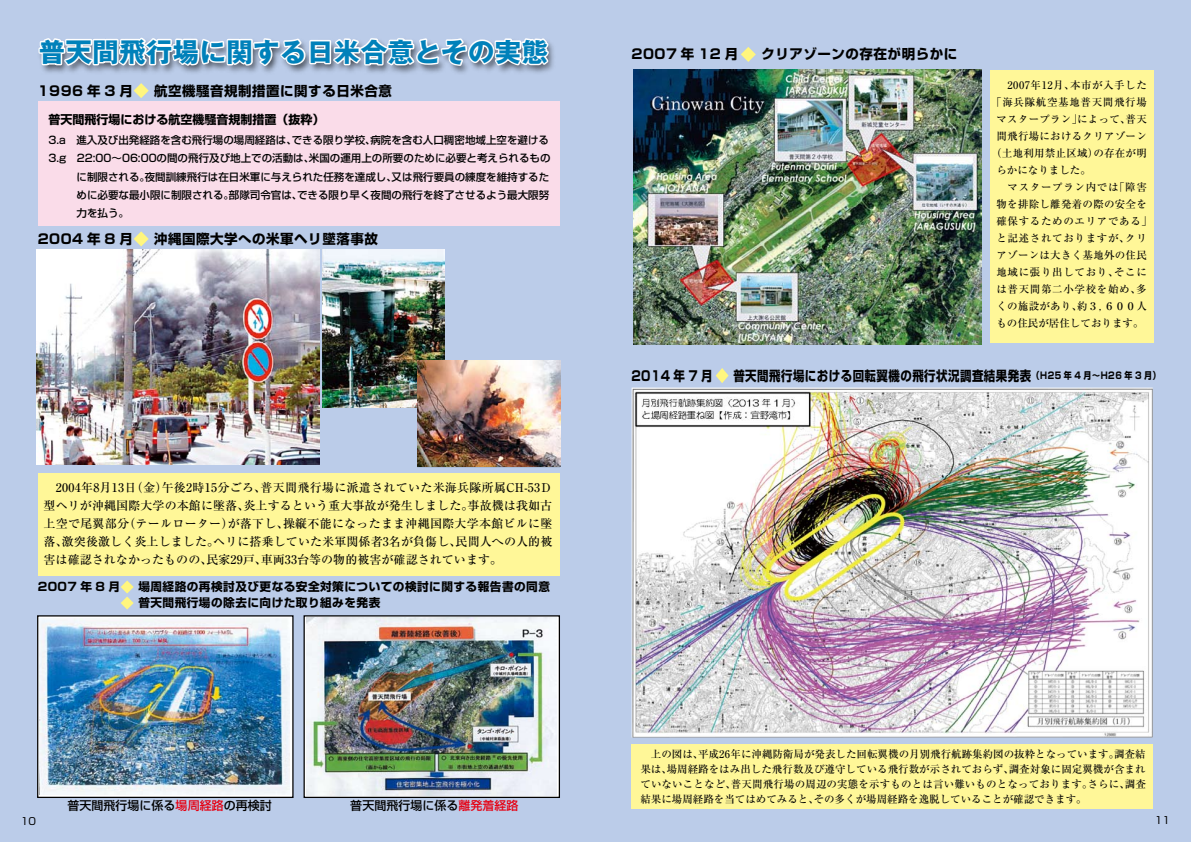
<style>
.page{position:relative;width:1191px;height:842px;background:#bbcce9}
.page>*{position:absolute;margin:0;border:0;box-sizing:border-box;transform-origin:0 0}
.t1{font:700 26.3px "Gothic MB101 Pro";letter-spacing:.02em;color:#0081ba}
.t2{font:700 13.6px "Shin Go Pro";letter-spacing:.04em;color:#000;scale:.84 1}
.t3{font:700 13.5px "Shin Go Pro";letter-spacing:.04em;color:#000}
.t4{font:500 12px/18px "Ryumin Pro";letter-spacing:.005em;color:#000;text-align:justify}
.t5{font:500 12px "Shin Go Pro";color:#000}
.t6{font:700 12px "Shin Go Pro";color:#000}
.t7{font:700 11.7px/16px "Shin Go Pro";letter-spacing:.04em;color:#000}
.t8{font:500 10.5px/15px "Ryumin Pro";letter-spacing:.025em;color:#000;text-align:justify}
.t9{font:500 10.5px "Shin Go Pro";color:#000}
.t10{font:500 10.5px "Ryumin Pro";letter-spacing:.065em;color:#000}
.t11{font:500 10.5px "Ryumin Pro";color:#000}
.t12{font:500 10.5px "Ryumin Pro";letter-spacing:.05em;color:#000}
.t13{font:10px "Shin Go Pro";color:#000}
.s1{color:#e60012}
.s2{font-size:9.5px}
</style>
<div class="page">
<div style="left:38px;top:102px;width:521px;height:124px;background:#fadce9"></div>
<div style="left:37px;top:615px;width:256px;height:183px;border:1px solid #000"></div>
<div style="left:304px;top:616px;width:255px;height:181px;background:linear-gradient(to bottom,#f5f9fb,#f0f3f9)"></div>
<div style="left:303px;top:615px;width:257px;height:183px;border:1px solid #000"></div>
<div style="left:989px;top:70px;width:164px;height:273px;background:#fff798"></div>
<div style="left:631px;top:744px;width:522px;height:65px;background:#fff798"></div>
<div style="left:38px;top:473px;width:521px;height:102px;background:#fff798"></div>
<svg style="left:134px;top:83px;width:15px;height:15px"></svg>
<svg style="left:121px;top:580px;width:13px;height:29px"></svg>
<img style="left:43px;top:44px;width:511px;height:30px">
<svg style="left:38px;top:37px;width:513px;height:32px;background:#d0d6e0"></svg>
<svg style="left:134px;top:231px;width:15px;height:15px"></svg>
<svg style="left:741px;top:47px;width:15px;height:15px"></svg>
<svg style="left:716px;top:368px;width:12px;height:15px"></svg>
<img style="left:37px;top:250px;width:283px;height:215px">
<img style="left:322px;top:250px;width:122px;height:157px">
<img style="left:417px;top:360px;width:144px;height:107px">
<img style="left:307px;top:618px;width:249px;height:177px">
<img style="left:39px;top:618px;width:250px;height:177px">
<img style="left:633px;top:69px;width:348px;height:275px">
<img style="left:741px;top:289px;width:413px;height:56px">
<img style="left:631px;top:387px;width:522px;height:351px">
<h1 class="t1" style="left:39px;top:30px;width:511px">普天間飛行場に関する日米合意とその実態</h1>
<p class="t3" style="left:38px;top:80px;width:97px">1996 年 3 月</p>
<p class="t3" style="left:154px;top:80px;width:239px">航空機騒音規制措置に関する日米合意</p>
<p class="t6" style="left:49px;top:110px;width:277px">普天間飛行場における航空機騒音規制措置（抜粋）</p>
<p class="t9" style="left:49px;top:131px;width:502px">3.a　進入及び出発経路を含む飛行場の場周経路は、できる限り学校、病院を含む人口稠密地域上空を避ける</p>
<p class="t9" style="left:49px;top:150px;width:503px">3.g　22:00～06:00の間の飛行及び地上での活動は、米国の運用上の所要のために必要と考えられるもの</p>
<p class="t9" style="left:49px;top:168px;width:502px">　　 に制限される。夜間訓練飛行は在日米軍に与えられた任務を達成し、又は飛行要員の練度を維持するた</p>
<p class="t9" style="left:76px;top:186px;width:474px">めに必要な最小限に制限される。部隊司令官は、できる限り早く夜間の飛行を終了させるよう最大限努</p>
<p class="t9" style="left:76px;top:205px;width:54px">力を払う。</p>
<p class="t3" style="left:38px;top:228px;width:97px">2004 年 8 月</p>
<p class="t3" style="left:154px;top:228px;width:225px">沖縄国際大学への米軍ヘリ墜落事故</p>
<p class="t4" style="left:44px;top:477px;width:510px">　2004年8月13日（金）午後2時15分ごろ、普天間飛行場に派遣されていた米海兵隊所属CH-53Ｄ型ヘリが沖縄国際大学の本館に墜落、炎上するという重大事故が発生しました。事故機は我如古上空で尾翼部分（テールローター）が落下し、操縦不能になったまま沖縄国際大学本館ビルに墜落、激突後激しく炎上しました。ヘリに搭乗していた米軍関係者3名が負傷し、民間人への人的被害は確認されなかったものの、民家29戸、車両33台等の物的被害が確認されています。</p>
<p class="t7" style="left:38px;top:578px;width:84px">2007 年 8 月</p>
<p class="t7" style="left:138px;top:578px;width:413px">場周経路の再検討及び更なる安全対策についての検討に関する報告書の同意普天間飛行場の除去に向けた取り組みを発表</p>
<p class="t5" style="left:68px;top:796px;width:205px">普天間飛行場に係る<span class="s1">場周経路</span>の再検討</p>
<p class="t5" style="left:350px;top:796px;width:170px">普天間飛行場に係る<span class="s1">離発着経路</span></p>
<p class="t3" style="left:631px;top:44px;width:108px">2007 年 12 月</p>
<p class="t3" style="left:761px;top:44px;width:197px">クリアゾーンの存在が明らかに</p>
<p class="t12" style="left:996px;top:77px;width:152px">　2007年12月、本市が入手した</p>
<p class="t10" style="left:991px;top:94px;width:157px">「海兵隊航空基地普天間飛行場</p>
<p class="t8" style="left:996px;top:111px;width:152px">マスタープラン」によって、普天</p>
<p class="t8" style="left:996px;top:128px;width:152px">間飛行場におけるクリアゾーン</p>
<p class="t8" style="left:991px;top:145px;width:157px">（土地利用禁止区域）の存在が明</p>
<p class="t11" style="left:996px;top:162px;width:96px">らかになりました。</p>
<p class="t10" style="left:996px;top:179px;width:152px">　マスタープラン内では「障害</p>
<p class="t8" style="left:996px;top:196px;width:152px">物を排除し離発着の際の安全を</p>
<p class="t10" style="left:996px;top:213px;width:157px">確保するためのエリアである」</p>
<p class="t10" style="left:996px;top:230px;width:152px">と記述されておりますが、クリ</p>
<p class="t8" style="left:996px;top:247px;width:152px">アゾーンは大きく基地外の住民</p>
<p class="t10" style="left:996px;top:264px;width:152px">地域に張り出しており、そこに</p>
<p class="t10" style="left:996px;top:281px;width:152px">は普天間第二小学校を始め、多</p>
<p class="t8" style="left:996px;top:298px;width:152px">くの施設があり、約３，６００人</p>
<p class="t11" style="left:996px;top:315px;width:148px">もの住民が居住しております。</p>
<p class="t2" style="left:631px;top:365px;width:98px">2014 年 7 月</p>
<p class="t2" style="left:733px;top:365px;width:510px">普天間飛行場における回転翼機の飛行状況調査結果発表<span class="s2">（H25 年 4 月～H26 年 3 月）</span></p>
<p class="t8" style="left:640px;top:746px;width:507px">　上の図は、平成26年に沖縄防衛局が発表した回転翼機の月別飛行航跡集約図の抜粋となっています。調査結果は、場周経路をはみ出した飛行数及び遵守している飛行数が示されておらず、調査対象に固定翼機が含まれていないことなど、普天間飛行場の周辺の実態を示すものとは言い難いものとなっております。さらに、調査結果に場周経路を当てはめてみると、その多くが場周経路を逸脱していることが確認できます。</p>
<p class="t13" style="left:21px;top:813px;width:17px">10</p>
<p class="t13" style="left:1155px;top:812px;width:17px">11</p>
</div>
